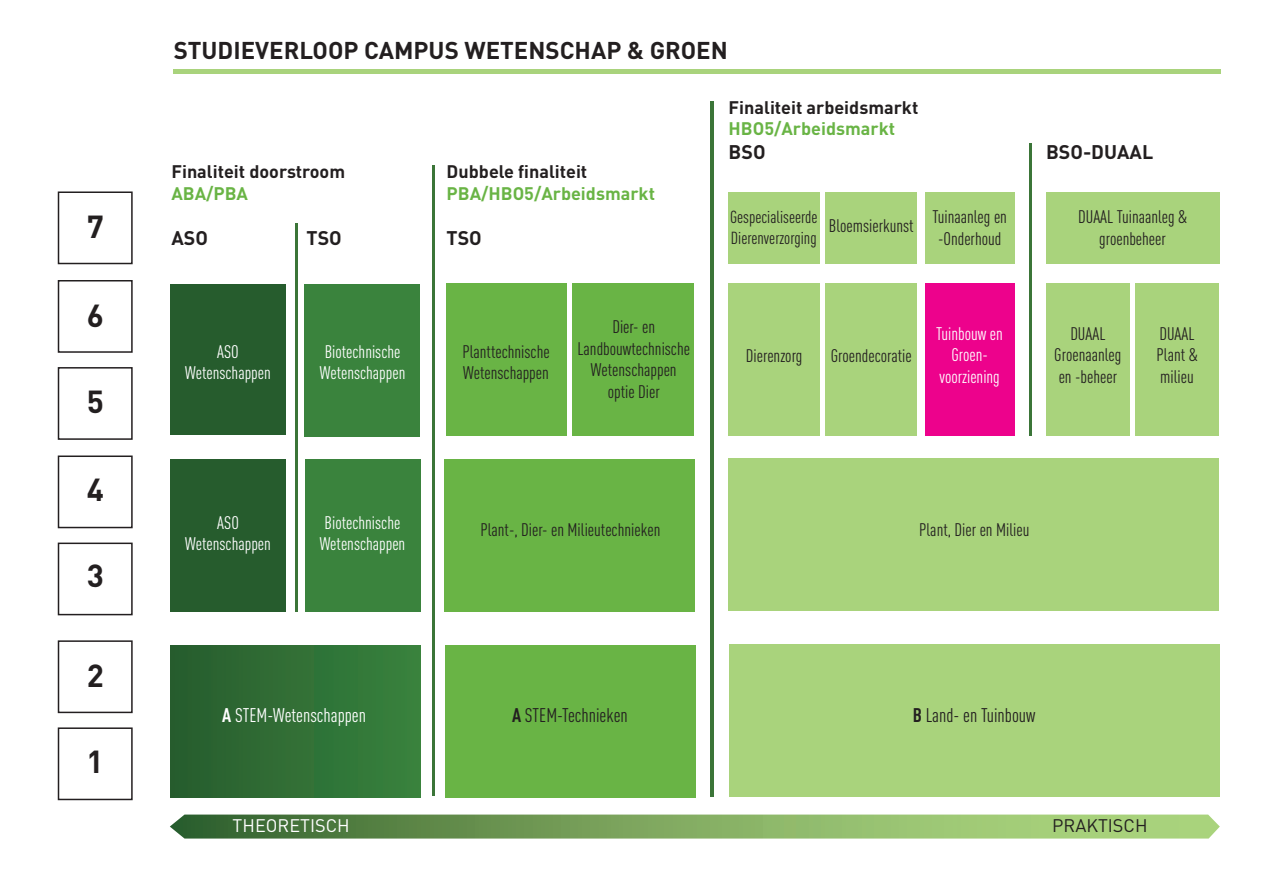
<style>
.page{position:relative;width:1263px;height:893px;background:#fff}
.page>*{position:absolute;margin:0;border:0;box-sizing:border-box;transform-origin:0 0}
.t1{font:700 31.5px "DINOT";color:#231f20}
.t2{font:700 24px "DINOT";color:#231f20}
.t3{font:condensed 19.5px "DINOT";color:#231f20}
.t4{font:700 19.5px "DINOT";color:#231f20}
.t5{font:condensed 19.5px "DINOT";color:#fff}
.t6{font:condensed 18px/21.6px "DINOT";color:#231f20;text-align:center}
.t7{font:condensed 18px/21.6px "DINOT";color:#fff;text-align:center}
.t8{font:700 18px "DINOT";color:#231f20}
.t9{font:700 18px "DINOT";color:#69b445}
.t10{font:18px "DINOT";color:#fff}
.t11{font:18px "DINOT";color:#231f20}
.t12{font:condensed 17.25px/20.7px "DINOT";color:#231f20}
.s1{font-weight:700}
</style>
<div class="page">
<hr style="left:173px;top:69px;width:1048px;height:4px;background:#a9d37c">
<div style="left:58px;top:727px;width:75px;height:73px;background:#fff;border:2px solid #231f20"></div>
<div style="left:58px;top:640px;width:75px;height:73px;background:#fff;border:2px solid #231f20"></div>
<div style="left:58px;top:543px;width:75px;height:72px;background:#fff;border:2px solid #231f20"></div>
<div style="left:58px;top:455px;width:75px;height:73px;background:#fff;border:2px solid #231f20"></div>
<div style="left:58px;top:367px;width:75px;height:73px;background:#fff;border:2px solid #231f20"></div>
<div style="left:58px;top:280px;width:75px;height:73px;background:#fff;border:2px solid #231f20"></div>
<div style="left:58px;top:191px;width:75px;height:73px;background:#fff;border:2px solid #231f20"></div>
<svg style="left:170px;top:814px;width:1050px;height:24px;background:#80a964"></svg>
<div style="left:170px;top:645px;width:250px;height:152px;background:linear-gradient(to right,#275c2e,#38823d)"></div>
<div style="left:445px;top:645px;width:250px;height:152px;background:#69b445"></div>
<div style="left:729px;top:644px;width:490px;height:152px;background:#a9d37c"></div>
<div style="left:445px;top:460px;width:250px;height:152px;background:#69b445"></div>
<div style="left:729px;top:459px;width:490px;height:152px;background:#a9d37c"></div>
<div style="left:305px;top:284px;width:115px;height:152px;background:#3a833d"></div>
<div style="left:446px;top:283px;width:120px;height:152px;background:#69b445"></div>
<div style="left:573px;top:283px;width:121px;height:152px;background:#69b445"></div>
<div style="left:171px;top:460px;width:115px;height:152px;background:#265c2d"></div>
<div style="left:305px;top:460px;width:115px;height:152px;background:#3a833d"></div>
<hr style="left:432px;top:165px;width:3px;height:631px;background:#3b7538">
<hr style="left:711px;top:101px;width:3px;height:695px;background:#3b7538">
<hr style="left:295px;top:224px;width:2px;height:388px;background:#3b7538">
<div style="left:925px;top:193px;width:89px;height:71px;background:#a9d37c"></div>
<div style="left:826px;top:192px;width:91px;height:71px;background:#a9d37c"></div>
<div style="left:1046px;top:193px;width:173px;height:71px;background:#a9d37c"></div>
<div style="left:925px;top:283px;width:89px;height:152px;background:#ed028c"></div>
<div style="left:826px;top:283px;width:91px;height:152px;background:#a9d37c"></div>
<div style="left:1046px;top:283px;width:84px;height:152px;background:#a9d37c"></div>
<div style="left:1135px;top:283px;width:84px;height:152px;background:#a9d37c"></div>
<hr style="left:1029px;top:144px;width:2px;height:292px;background:#3b7538">
<div style="left:170px;top:284px;width:116px;height:151px;background:#265c2d"></div>
<div style="left:729px;top:283px;width:91px;height:152px;background:#a9d37c"></div>
<div style="left:729px;top:192px;width:91px;height:71px;background:#a9d37c"></div>
<h1 class="t1" style="left:87px;top:205px;width:19px">7</h1>
<h1 class="t1" style="left:87px;top:294px;width:19px">6</h1>
<h1 class="t1" style="left:87px;top:380px;width:19px">5</h1>
<h1 class="t1" style="left:87px;top:468px;width:19px">4</h1>
<h1 class="t1" style="left:87px;top:554px;width:19px">3</h1>
<h1 class="t1" style="left:87px;top:654px;width:19px">2</h1>
<h1 class="t1" style="left:87px;top:740px;width:19px">1</h1>
<h2 class="t2" style="left:174px;top:34px;width:556px">STUDIEVERLOOP CAMPUS WETENSCHAP &amp; GROEN</h2>
<p class="t8" style="left:171px;top:159px;width:175px">Finaliteit doorstroom</p>
<p class="t9" style="left:171px;top:181px;width:78px">ABA/PBA</p>
<p class="t4" style="left:171px;top:224px;width:38px">ASO</p>
<p class="t4" style="left:307px;top:224px;width:37px">TSO</p>
<p class="t8" style="left:447px;top:159px;width:142px">Dubbele finaliteit</p>
<p class="t9" style="left:447px;top:181px;width:210px">PBA/HBO5/Arbeidsmarkt</p>
<p class="t4" style="left:447px;top:224px;width:37px">TSO</p>
<p class="t8" style="left:729px;top:95px;width:191px">Finaliteit arbeidsmarkt</p>
<p class="t9" style="left:729px;top:116px;width:168px">HBO5/Arbeidsmarkt</p>
<p class="t4" style="left:729px;top:138px;width:38px">BSO</p>
<p class="t4" style="left:1046px;top:138px;width:109px">BSO-DUAAL</p>
<p class="t12" style="left:730px;top:206px;width:89px">Gespecialiseerde<br>Dierenverzorging</p>
<p class="t6" style="left:829px;top:215px;width:86px">Bloemsierkunst</p>
<p class="t6" style="left:932px;top:206px;width:76px">Tuinaanleg en -Onderhoud</p>
<p class="t6" style="left:1078px;top:206px;width:110px">DUAAL Tuinaanleg &amp; groenbeheer</p>
<p class="t6" style="left:577px;top:316px;width:114px">Dier- en<br>Landbouwtechnische<br>Wetenschappen optie Dier</p>
<p class="t7" style="left:936px;top:323px;width:68px">Tuinbouw en<br>Groen&shy;voorziening</p>
<p class="t7" style="left:185px;top:341px;width:87px">ASO<br>Wetenschappen</p>
<p class="t6" style="left:746px;top:345px;width:58px">Dierenzorg</p>
<p class="t6" style="left:462px;top:341px;width:89px;text-align:left">Planttechnische<br>Wetenschappen</p>
<p class="t7" style="left:320px;top:341px;width:87px;text-align:left">Biotechnische<br>Wetenschappen</p>
<p class="t6" style="left:831px;top:345px;width:82px">Groendecoratie</p>
<p class="t6" style="left:1054px;top:323px;width:69px">DUAAL<br>Groenaanleg en -beheer</p>
<p class="t6" style="left:1156px;top:323px;width:42px;text-align:left">DUAAL<br>Plant &amp; milieu</p>
<p class="t7" style="left:185px;top:512px;width:87px">ASO<br>Wetenschappen</p>
<p class="t7" style="left:320px;top:512px;width:87px;text-align:left">Biotechnische<br>Wetenschappen</p>
<p class="t6" style="left:480px;top:519px;width:182px">Plant-, Dier- en Milieutechnieken</p>
<p class="t6" style="left:919px;top:519px;width:112px">Plant, Dier en Milieu</p>
<p class="t5" style="left:222px;top:704px;width:145px"><span class="s1">A</span> STEM-Wetenschappen</p>
<p class="t3" style="left:512px;top:704px;width:117px"><span class="s1">A</span> STEM-Technieken</p>
<p class="t3" style="left:913px;top:704px;width:124px"><span class="s1">B</span> Land- en Tuinbouw</p>
<p class="t10" style="left:233px;top:813px;width:119px">THEORETISCH</p>
<p class="t11" style="left:1052px;top:813px;width:97px">PRAKTISCH</p>
</div>
